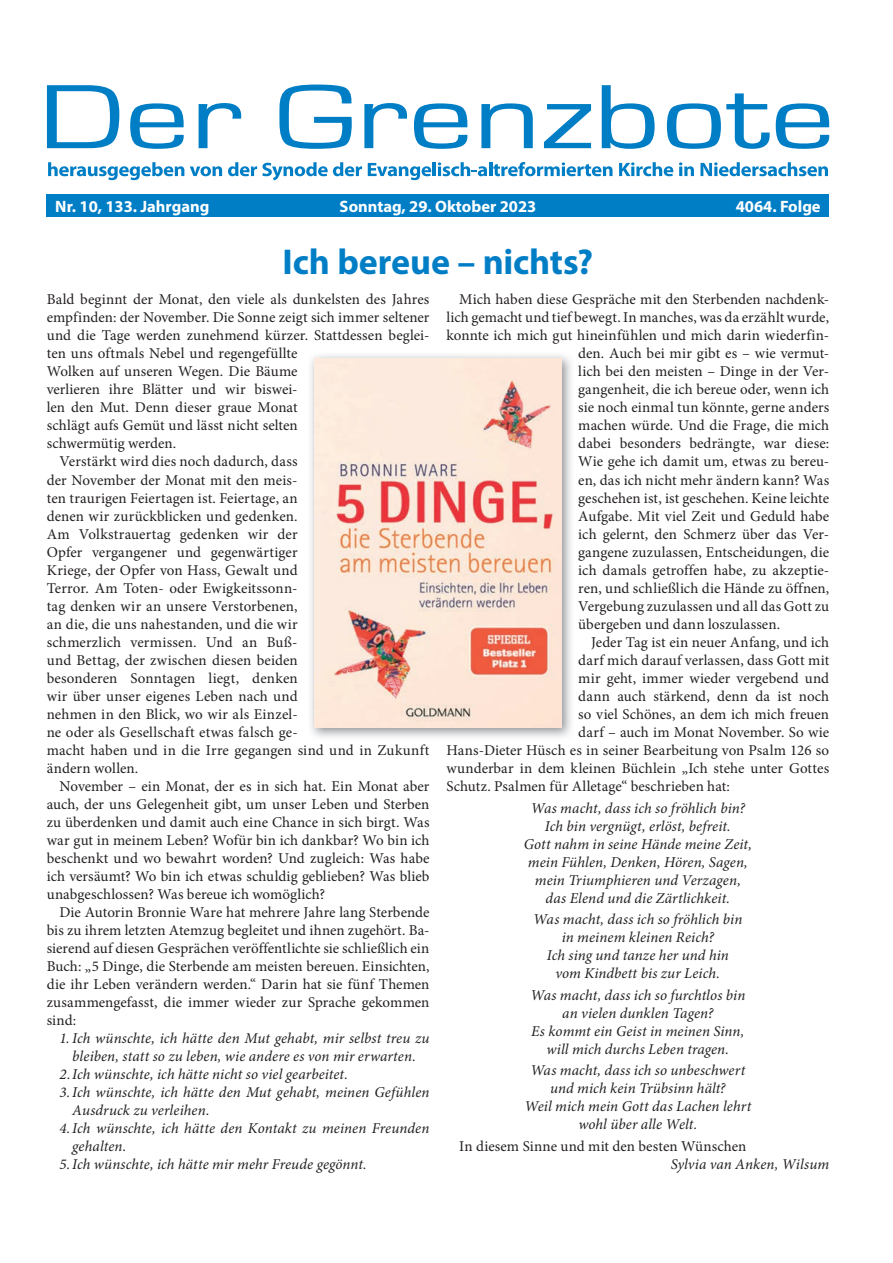
<style>
.page{position:relative;width:893px;height:1263px;background:#fff}
.page>*{position:absolute;margin:0;border:0;box-sizing:border-box;transform-origin:0 0}
.t1{font:700 36px "Myriad Pro";color:#007ec5}
.t2{font:700 16.5px "Myriad Pro";color:#fff}
.t3{font:15px "Minion Pro";letter-spacing:.005em;color:#231f20}
.t4{font:italic 15px/18px "Minion Pro";letter-spacing:.005em;color:#231f20;text-align:center}
</style>
<div class="page">
<div style="left:47px;top:194px;width:782px;height:23px;background:#007ec5"></div>
<svg style="left:47px;top:85px;width:72px;height:63px"></svg>
<svg style="left:130px;top:103px;width:54px;height:46px"></svg>
<svg style="left:199px;top:103px;width:42px;height:45px"></svg>
<svg style="left:279px;top:85px;width:73px;height:64px"></svg>
<svg style="left:364px;top:103px;width:43px;height:45px"></svg>
<svg style="left:414px;top:103px;width:53px;height:46px"></svg>
<svg style="left:481px;top:103px;width:52px;height:45px"></svg>
<svg style="left:544px;top:104px;width:47px;height:44px"></svg>
<svg style="left:602px;top:85px;width:53px;height:64px"></svg>
<svg style="left:667px;top:93px;width:103px;height:56px"></svg>
<svg style="left:776px;top:103px;width:53px;height:46px"></svg>
<svg style="left:48px;top:162px;width:136px;height:18px"></svg>
<svg style="left:190px;top:166px;width:32px;height:10px"></svg>
<svg style="left:228px;top:162px;width:134px;height:18px"></svg>
<svg style="left:368px;top:163px;width:63px;height:17px"></svg>
<hr style="left:433px;top:162px;width:3px;height:14px;background:#007ec5">
<svg style="left:438px;top:162px;width:49px;height:14px"></svg>
<hr style="left:489px;top:162px;width:3px;height:14px;background:#007ec5">
<svg style="left:493px;top:162px;width:119px;height:14px"></svg>
<svg style="left:619px;top:162px;width:54px;height:14px"></svg>
<svg style="left:679px;top:162px;width:15px;height:14px"></svg>
<svg style="left:700px;top:162px;width:128px;height:14px"></svg>
<img style="left:311px;top:355px;width:260px;height:383px">
<img style="left:315px;top:359px;width:246px;height:369px">
<p class="t2" style="left:55px;top:195px;width:156px">Nr. 10, 133. Jahrgang</p>
<p class="t2" style="left:340px;top:195px;width:198px">Sonntag, 29. Oktober 2023</p>
<p class="t2" style="left:736px;top:195px;width:86px">4064. Folge</p>
<h1 class="t1" style="left:283px;top:238px;width:312px">Ich bereue – nichts?</h1>
<p class="t3" style="left:47px;top:289px;width:384px">Bald beginnt der Monat, den viele als dunkelsten des Jahres</p>
<p class="t3" style="left:47px;top:307px;width:384px">empfinden: der November. Die Sonne zeigt sich immer seltener</p>
<p class="t3" style="left:47px;top:325px;width:384px">und die Tage werden zunehmend kürzer. Stattdessen beglei-</p>
<p class="t3" style="left:47px;top:344px;width:252px">ten uns oftmals Nebel und regengefüllte</p>
<p class="t3" style="left:47px;top:362px;width:252px">Wolken auf unseren Wegen. Die Bäume</p>
<p class="t3" style="left:47px;top:380px;width:252px">verlieren ihre Blätter und wir biswei-</p>
<p class="t3" style="left:47px;top:398px;width:252px">len den Mut. Denn dieser graue Monat</p>
<p class="t3" style="left:47px;top:416px;width:252px">schlägt aufs Gemüt und lässt nicht selten</p>
<p class="t3" style="left:47px;top:434px;width:131px">schwermütig werden.</p>
<p class="t3" style="left:60px;top:452px;width:240px">Verstärkt wird dies noch dadurch, dass</p>
<p class="t3" style="left:47px;top:470px;width:252px">der November der Monat mit den meis-</p>
<p class="t3" style="left:47px;top:488px;width:252px">ten traurigen Feiertagen ist. Feiertage, an</p>
<p class="t3" style="left:47px;top:506px;width:252px">denen wir zurückblicken und gedenken.</p>
<p class="t3" style="left:47px;top:524px;width:252px">Am Volkstrauertag gedenken wir der</p>
<p class="t3" style="left:47px;top:542px;width:252px">Opfer vergangener und gegenwärtiger</p>
<p class="t3" style="left:47px;top:560px;width:252px">Kriege, der Opfer von Hass, Gewalt und</p>
<p class="t3" style="left:47px;top:578px;width:252px">Terror. Am Toten- oder Ewigkeitssonn-</p>
<p class="t3" style="left:47px;top:596px;width:252px">tag denken wir an unsere Verstorbenen,</p>
<p class="t3" style="left:47px;top:614px;width:252px">an die, die uns nahestanden, und die wir</p>
<p class="t3" style="left:47px;top:632px;width:252px">schmerzlich vermissen. Und an Buß-</p>
<p class="t3" style="left:47px;top:650px;width:252px">und Bettag, der zwischen diesen beiden</p>
<p class="t3" style="left:47px;top:668px;width:252px">besonderen Sonntagen liegt, denken</p>
<p class="t3" style="left:47px;top:686px;width:252px">wir über unser eigenes Leben nach und</p>
<p class="t3" style="left:47px;top:704px;width:252px">nehmen in den Blick, wo wir als Einzel-</p>
<p class="t3" style="left:47px;top:722px;width:252px">ne oder als Gesellschaft etwas falsch ge-</p>
<p class="t3" style="left:47px;top:740px;width:384px">macht haben und in die Irre gegangen sind und in Zukunft</p>
<p class="t3" style="left:47px;top:758px;width:93px">ändern wollen.</p>
<p class="t3" style="left:60px;top:776px;width:371px">November – ein Monat, der es in sich hat. Ein Monat aber</p>
<p class="t3" style="left:47px;top:794px;width:384px">auch, der uns Gelegenheit gibt, um unser Leben und Sterben</p>
<p class="t3" style="left:47px;top:812px;width:384px">zu überdenken und damit auch eine Chance in sich birgt. Was</p>
<p class="t3" style="left:47px;top:830px;width:384px">war gut in meinem Leben? Wofür bin ich dankbar? Wo bin ich</p>
<p class="t3" style="left:47px;top:848px;width:384px">beschenkt und wo bewahrt worden? Und zugleich: Was habe</p>
<p class="t3" style="left:47px;top:866px;width:384px">ich versäumt? Wo bin ich etwas schuldig geblieben? Was blieb</p>
<p class="t3" style="left:47px;top:884px;width:280px">unabgeschlossen? Was bereue ich womöglich?</p>
<p class="t3" style="left:60px;top:902px;width:371px">Die Autorin Bronnie Ware hat mehrere Jahre lang Sterbende</p>
<p class="t3" style="left:47px;top:920px;width:384px">bis zu ihrem letzten Atemzug begleitet und ihnen zugehört. Ba-</p>
<p class="t3" style="left:47px;top:938px;width:384px">sierend auf diesen Gesprächen veröffentlichte sie schließlich ein</p>
<p class="t3" style="left:47px;top:956px;width:384px">Buch: „5 Dinge, die Sterbende am meisten bereuen. Einsichten,</p>
<p class="t3" style="left:47px;top:974px;width:384px">die ihr Leben verändern werden.“ Darin hat sie fünf Themen</p>
<p class="t3" style="left:47px;top:992px;width:384px">zusammengefasst, die immer wieder zur Sprache gekommen</p>
<p class="t3" style="left:47px;top:1010px;width:31px">sind:</p>
<p class="t4" style="left:60px;top:1029px;width:371px">1. Ich wünschte, ich hätte den Mut gehabt, mir selbst treu zu bleiben, statt so zu leben, wie andere es von mir erwarten.</p>
<p class="t4" style="left:60px;top:1065px;width:290px">2. Ich wünschte, ich hätte nicht so viel gearbeitet.</p>
<p class="t4" style="left:72px;top:1083px;width:359px;text-align:left;text-indent:-13px">3. Ich wünschte, ich hätte den Mut gehabt, meinen Gefühlen<br>Ausdruck zu verleihen.</p>
<p class="t4" style="left:72px;top:1119px;width:359px;text-align:left;text-indent:-13px">4. Ich wünschte, ich hätte den Kontakt zu meinen Freunden gehalten.</p>
<p class="t4" style="left:60px;top:1155px;width:309px">5. Ich wünschte, ich hätte mir mehr Freude gegönnt.</p>
<p class="t3" style="left:459px;top:289px;width:371px">Mich haben diese Gespräche mit den Sterbenden nachdenk-</p>
<p class="t3" style="left:446px;top:307px;width:384px">lich gemacht und tief bewegt. In manches, was da erzählt wurde,</p>
<p class="t3" style="left:446px;top:325px;width:384px">konnte ich mich gut hineinfühlen und mich darin wiederfin-</p>
<p class="t3" style="left:578px;top:344px;width:252px">den. Auch bei mir gibt es – wie vermut-</p>
<p class="t3" style="left:578px;top:362px;width:252px">lich bei den meisten – Dinge in der Ver-</p>
<p class="t3" style="left:578px;top:380px;width:252px">gangenheit, die ich bereue oder, wenn ich</p>
<p class="t3" style="left:578px;top:398px;width:252px">sie noch einmal tun könnte, gerne anders</p>
<p class="t3" style="left:578px;top:416px;width:252px">machen würde. Und die Frage, die mich</p>
<p class="t3" style="left:578px;top:434px;width:252px">dabei besonders bedrängte, war diese:</p>
<p class="t3" style="left:578px;top:452px;width:252px">Wie gehe ich damit um, etwas zu bereu-</p>
<p class="t3" style="left:578px;top:470px;width:252px">en, das ich nicht mehr ändern kann? Was</p>
<p class="t3" style="left:578px;top:488px;width:252px">geschehen ist, ist geschehen. Keine leichte</p>
<p class="t3" style="left:578px;top:506px;width:252px">Aufgabe. Mit viel Zeit und Geduld habe</p>
<p class="t3" style="left:578px;top:524px;width:252px">ich gelernt, den Schmerz über das Ver-</p>
<p class="t3" style="left:578px;top:542px;width:252px">gangene zuzulassen, Entscheidungen, die</p>
<p class="t3" style="left:578px;top:560px;width:252px">ich damals getroffen habe, zu akzeptie-</p>
<p class="t3" style="left:578px;top:578px;width:252px">ren, und schließlich die Hände zu öffnen,</p>
<p class="t3" style="left:578px;top:596px;width:252px">Vergebung zuzulassen und all das Gott zu</p>
<p class="t3" style="left:578px;top:614px;width:203px">übergeben und dann loszulassen.</p>
<p class="t3" style="left:591px;top:632px;width:240px">Jeder Tag ist ein neuer Anfang, und ich</p>
<p class="t3" style="left:578px;top:650px;width:252px">darf mich darauf verlassen, dass Gott mit</p>
<p class="t3" style="left:578px;top:668px;width:252px">mir geht, immer wieder vergebend und</p>
<p class="t3" style="left:578px;top:686px;width:252px">dann auch stärkend, denn da ist noch</p>
<p class="t3" style="left:578px;top:704px;width:252px">so viel Schönes, an dem ich mich freuen</p>
<p class="t3" style="left:578px;top:722px;width:252px">darf – auch im Monat November. So wie</p>
<p class="t3" style="left:446px;top:740px;width:384px">Hans-Dieter Hüsch es in seiner Bearbeitung von Psalm 126 so</p>
<p class="t3" style="left:446px;top:758px;width:384px">wunderbar in dem kleinen Büchlein „Ich stehe unter Gottes</p>
<p class="t3" style="left:446px;top:776px;width:285px">Schutz. Psalmen für Alletage“ beschrieben hat:</p>
<p class="t4" style="left:524px;top:799px;width:230px">Was macht, dass ich so fröhlich bin?<br>Ich bin vergnü gt, erlö st, befreit.<br>Gott nahm in seine Hä nde meine Zeit, mein Fü hlen, Denken, Hö ren, Sagen, mein Triumphieren und Verzagen, das Elend und die Zä rtlichkeit.</p>
<p class="t4" style="left:533px;top:910px;width:211px">Was macht, dass ich so frö hlich bin in meinem kleinen Reich?<br>Ich sing und tanze her und hin vom Kindbett bis zur Leich.</p>
<p class="t4" style="left:530px;top:986px;width:216px">Was macht, dass ich so furchtlos bin an vielen dunklen Tagen?<br>Es kommt ein Geist in meinen Sinn, will mich durchs Leben tragen.</p>
<p class="t4" style="left:524px;top:1061px;width:228px">Was macht, dass ich so unbeschwert und mich kein Trü bsinn hä lt?<br>Weil mich mein Gott das Lachen lehrt wohl ü ber alle Welt.</p>
<p class="t3" style="left:459px;top:1136px;width:289px">In diesem Sinne und mit den besten Wünschen</p>
<p class="t4" style="left:671px;top:1155px;width:160px">Sylvia van Anken, Wilsum</p>
</div>
